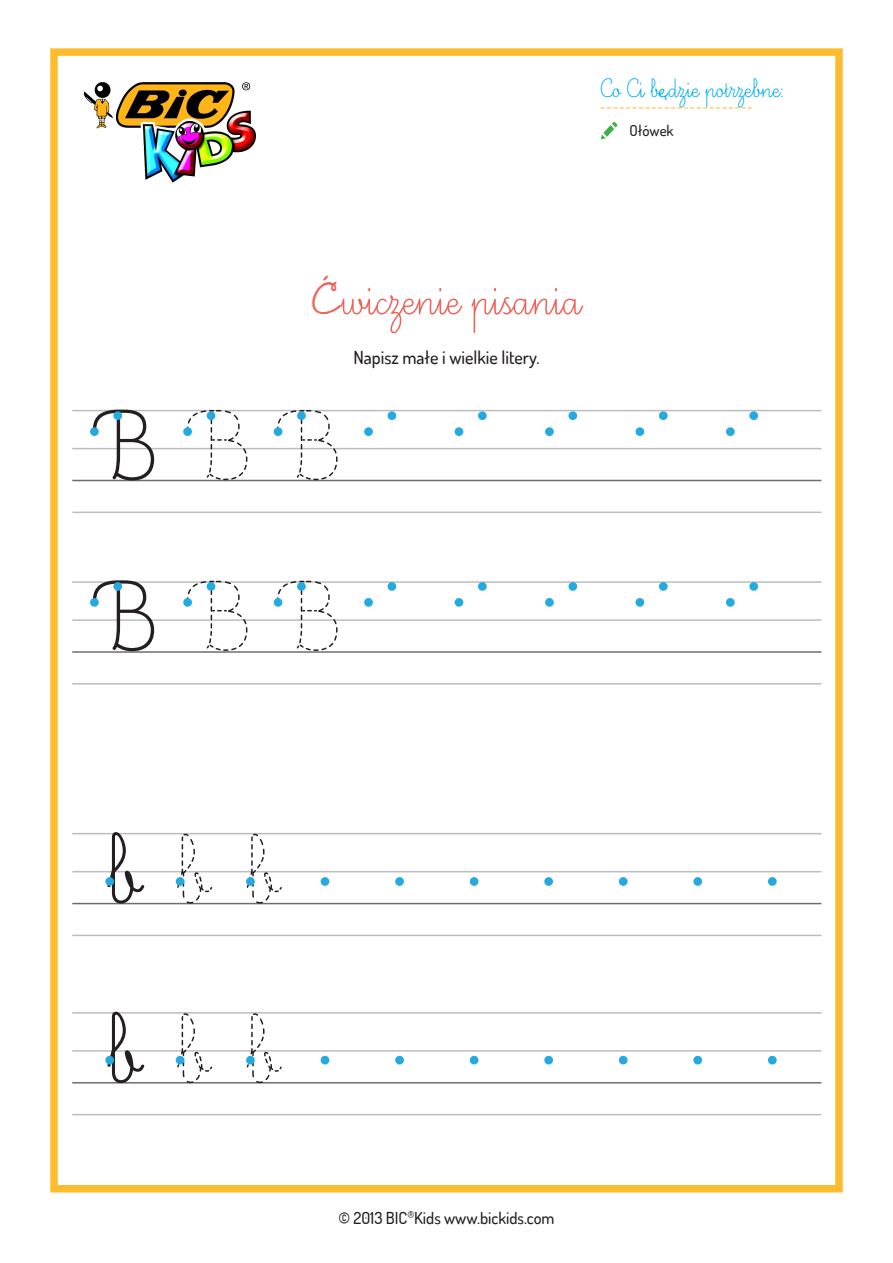
<style>
.page{position:relative;width:893px;height:1263px;background:#fff}
.page>*{position:absolute;margin:0;border:0;box-sizing:border-box;transform-origin:0 0}
.t1{font:124.35px/170.7px "Ecriture A Romain Orne";color:#231f20}
.t2{font:123.6px/179.6px "Ecriture A Romain Orne";color:#231f20}
.t3{font:60px "Ecriture A Romain Orne";color:#f16157}
.t4{font:33px "Ecriture A Romain Orne";color:#00aeef}
.t5{font:500 18px "Dosis";color:#231f20}
.t6{font:18px "Minion Pro";color:#fdbb2e}
.t7{font:500 16.5px "Dosis";color:#231f20}
.t8{font:500 15px "Dosis";color:#231f20}
.s1{font-family:"The Only Exception";font-size:19.5px}
.s2{font-family:"The Only Exception";font-size:36px}
</style>
<div class="page">
<div style="left:50px;top:48px;width:793px;height:1144px;border:8px solid #fdbb2e"></div>
<img style="left:83px;top:82px;width:173px;height:101px">
<svg style="left:601px;top:122px;width:16px;height:17px"></svg>
<hr style="left:72px;top:1082px;width:749px;height:1px;background:#6c6d70">
<hr style="left:72px;top:1114px;width:749px;height:1px;background:#bcbdc0">
<hr style="left:72px;top:903px;width:749px;height:1px;background:#6c6d70">
<hr style="left:72px;top:935px;width:749px;height:1px;background:#bcbdc0">
<hr style="left:72px;top:480px;width:749px;height:1px;background:#6c6d70">
<hr style="left:72px;top:512px;width:749px;height:1px;background:#bcbdc0">
<hr style="left:72px;top:651px;width:749px;height:2px;background:#6c6d70">
<hr style="left:72px;top:683px;width:749px;height:1px;background:#bcbdc0">
<hr style="left:72px;top:1050px;width:749px;height:2px;background:#bcbdc0">
<hr style="left:72px;top:871px;width:749px;height:1px;background:#bcbdc0">
<hr style="left:72px;top:448px;width:749px;height:1px;background:#bcbdc0">
<hr style="left:72px;top:619px;width:749px;height:2px;background:#bcbdc0">
<hr style="left:72px;top:1012px;width:749px;height:1px;background:#bcbdc0">
<hr style="left:72px;top:833px;width:749px;height:1px;background:#bcbdc0">
<hr style="left:72px;top:410px;width:749px;height:1px;background:#bcbdc0">
<hr style="left:72px;top:581px;width:749px;height:2px;background:#bcbdc0">
<svg style="left:176px;top:833px;width:37px;height:71px"></svg>
<svg style="left:176px;top:1013px;width:37px;height:71px"></svg>
<svg style="left:245px;top:833px;width:38px;height:71px"></svg>
<svg style="left:245px;top:1013px;width:38px;height:71px"></svg>
<svg style="left:186px;top:409px;width:62px;height:72px"></svg>
<svg style="left:186px;top:580px;width:62px;height:72px"></svg>
<svg style="left:276px;top:409px;width:62px;height:72px"></svg>
<svg style="left:276px;top:580px;width:62px;height:72px"></svg>
<div style="left:105px;top:877px;width:9px;height:9px;background:#24aae1;border-radius:50%"></div>
<div style="left:105px;top:1056px;width:9px;height:8px;background:#24aae1;border-radius:50%"></div>
<div style="left:176px;top:877px;width:8px;height:9px;background:#24aae1;border-radius:50%"></div>
<div style="left:176px;top:1056px;width:8px;height:8px;background:#24aae1;border-radius:50%"></div>
<div style="left:246px;top:877px;width:9px;height:9px;background:#24aae1;border-radius:50%"></div>
<div style="left:246px;top:1056px;width:9px;height:8px;background:#24aae1;border-radius:50%"></div>
<div style="left:544px;top:877px;width:9px;height:9px;background:#24aae1;border-radius:50%"></div>
<div style="left:544px;top:1056px;width:9px;height:8px;background:#24aae1;border-radius:50%"></div>
<div style="left:321px;top:877px;width:8px;height:9px;background:#24aae1;border-radius:50%"></div>
<div style="left:321px;top:1056px;width:8px;height:8px;background:#24aae1;border-radius:50%"></div>
<div style="left:619px;top:877px;width:9px;height:9px;background:#24aae1;border-radius:50%"></div>
<div style="left:619px;top:1056px;width:9px;height:8px;background:#24aae1;border-radius:50%"></div>
<div style="left:395px;top:877px;width:9px;height:9px;background:#24aae1;border-radius:50%"></div>
<div style="left:395px;top:1056px;width:9px;height:8px;background:#24aae1;border-radius:50%"></div>
<div style="left:693px;top:877px;width:9px;height:9px;background:#24aae1;border-radius:50%"></div>
<div style="left:693px;top:1056px;width:9px;height:8px;background:#24aae1;border-radius:50%"></div>
<div style="left:470px;top:877px;width:8px;height:9px;background:#24aae1;border-radius:50%"></div>
<div style="left:470px;top:1056px;width:8px;height:8px;background:#24aae1;border-radius:50%"></div>
<div style="left:768px;top:877px;width:9px;height:9px;background:#24aae1;border-radius:50%"></div>
<div style="left:768px;top:1056px;width:9px;height:8px;background:#24aae1;border-radius:50%"></div>
<div style="left:113px;top:411px;width:9px;height:9px;background:#24aae1;border-radius:50%"></div>
<div style="left:113px;top:582px;width:9px;height:9px;background:#24aae1;border-radius:50%"></div>
<div style="left:207px;top:411px;width:8px;height:9px;background:#24aae1;border-radius:50%"></div>
<div style="left:207px;top:582px;width:8px;height:9px;background:#24aae1;border-radius:50%"></div>
<div style="left:297px;top:411px;width:9px;height:9px;background:#24aae1;border-radius:50%"></div>
<div style="left:297px;top:582px;width:9px;height:9px;background:#24aae1;border-radius:50%"></div>
<div style="left:478px;top:411px;width:9px;height:9px;background:#24aae1;border-radius:50%"></div>
<div style="left:478px;top:582px;width:9px;height:9px;background:#24aae1;border-radius:50%"></div>
<div style="left:659px;top:411px;width:9px;height:9px;background:#24aae1;border-radius:50%"></div>
<div style="left:659px;top:582px;width:9px;height:9px;background:#24aae1;border-radius:50%"></div>
<div style="left:388px;top:411px;width:8px;height:9px;background:#24aae1;border-radius:50%"></div>
<div style="left:388px;top:582px;width:8px;height:9px;background:#24aae1;border-radius:50%"></div>
<div style="left:568px;top:411px;width:9px;height:9px;background:#24aae1;border-radius:50%"></div>
<div style="left:568px;top:582px;width:9px;height:9px;background:#24aae1;border-radius:50%"></div>
<div style="left:749px;top:411px;width:9px;height:9px;background:#24aae1;border-radius:50%"></div>
<div style="left:749px;top:582px;width:9px;height:9px;background:#24aae1;border-radius:50%"></div>
<div style="left:90px;top:427px;width:9px;height:9px;background:#24aae1;border-radius:50%"></div>
<div style="left:90px;top:598px;width:9px;height:9px;background:#24aae1;border-radius:50%"></div>
<div style="left:183px;top:427px;width:9px;height:9px;background:#24aae1;border-radius:50%"></div>
<div style="left:183px;top:598px;width:9px;height:9px;background:#24aae1;border-radius:50%"></div>
<div style="left:274px;top:427px;width:8px;height:9px;background:#24aae1;border-radius:50%"></div>
<div style="left:274px;top:598px;width:8px;height:9px;background:#24aae1;border-radius:50%"></div>
<div style="left:455px;top:427px;width:8px;height:9px;background:#24aae1;border-radius:50%"></div>
<div style="left:455px;top:598px;width:8px;height:9px;background:#24aae1;border-radius:50%"></div>
<div style="left:635px;top:427px;width:9px;height:9px;background:#24aae1;border-radius:50%"></div>
<div style="left:635px;top:598px;width:9px;height:9px;background:#24aae1;border-radius:50%"></div>
<div style="left:364px;top:427px;width:9px;height:9px;background:#24aae1;border-radius:50%"></div>
<div style="left:364px;top:598px;width:9px;height:9px;background:#24aae1;border-radius:50%"></div>
<div style="left:545px;top:427px;width:9px;height:9px;background:#24aae1;border-radius:50%"></div>
<div style="left:545px;top:598px;width:9px;height:9px;background:#24aae1;border-radius:50%"></div>
<div style="left:726px;top:427px;width:9px;height:9px;background:#24aae1;border-radius:50%"></div>
<div style="left:726px;top:598px;width:9px;height:9px;background:#24aae1;border-radius:50%"></div>
<h1 class="t1" style="left:96px;top:367px;width:65px">B<br>B</h1>
<h2 class="t2" style="left:104px;top:786px;width:35px">b b</h2>
<h3 class="t4" style="left:600px;top:72px;width:186px">Co Ci b<span class="s1">ę</span>dzie potrzebne:</h3>
<p class="t6" style="left:600px;top:94px;width:155px">------------------------</p>
<p class="t8" style="left:629px;top:121px;width:46px">Ołówek</p>
<h3 class="t3" style="left:313px;top:269px;width:269px"><span class="s2">Ć</span>wiczenie pisania</h3>
<p class="t5" style="left:353px;top:346px;width:188px">Napisz małe i wielkie litery.</p>
<p class="t7" style="left:338px;top:1207px;width:218px">© 2013 BIC<sup>®</sup>Kids www.bickids.com</p>
</div>
